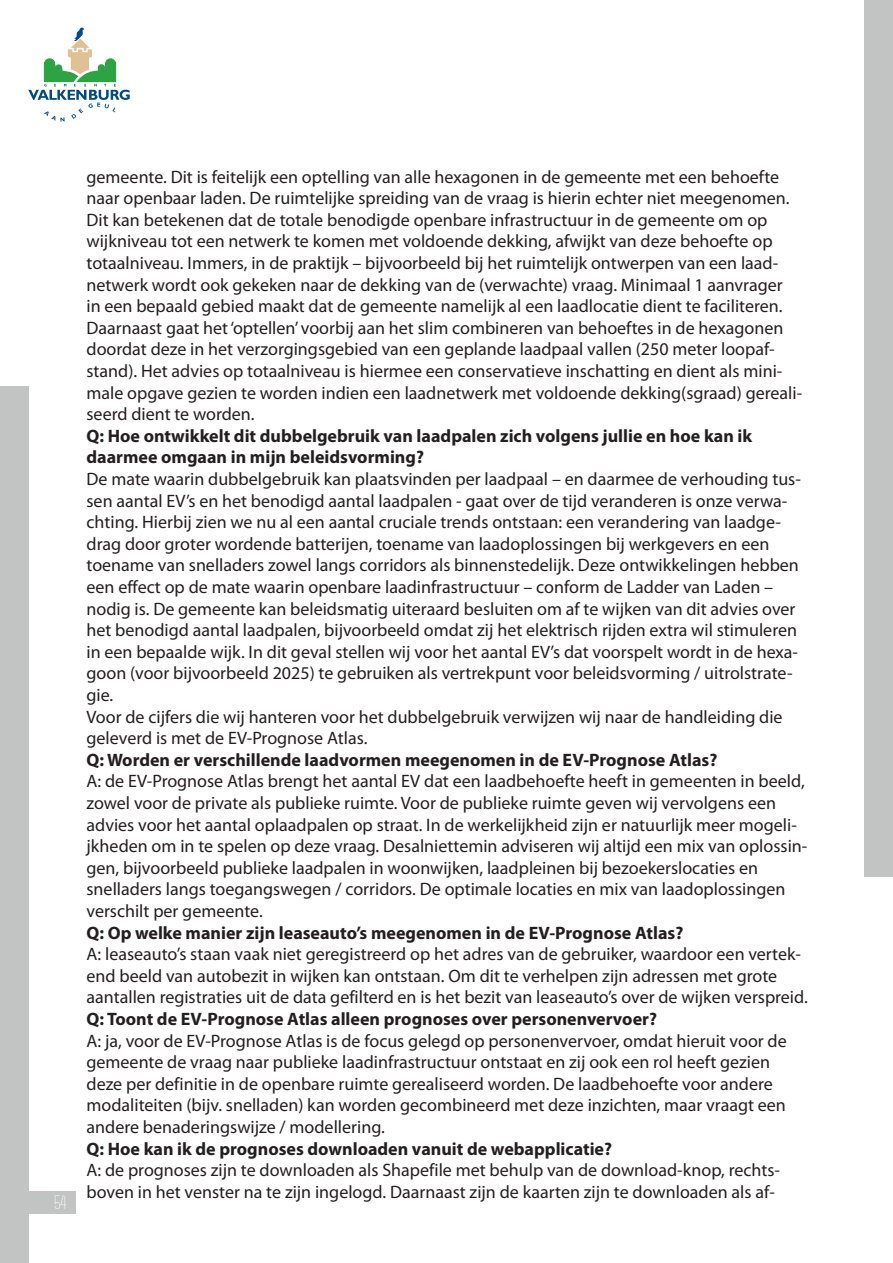
<style>
.page{position:relative;width:893px;height:1263px;background:#fff}
.page>*{position:absolute;margin:0;border:0;box-sizing:border-box;transform-origin:0 0}
.t1{font:300 19.5px "Canter";color:#fff}
.TOC_body_text{font:18px/21.6px "Myriad Pro";color:#231f20}
.TOC_body_text-2{font:700 18px/21.6px "Myriad Pro";color:#231f20}
</style>
<div class="page">
<div style="left:0;top:387px;width:28px;height:876px;background:#c2c3c3"></div>
<div style="left:865px;top:0;width:28px;height:876px;background:#c2c3c3"></div>
<div style="left:28px;top:1191px;width:48px;height:23px;background:#c2c3c3"></div>
<svg style="left:28px;top:28px;width:102px;height:94px"></svg>
<p class="t1" style="left:54px;top:1193px;width:14px">54</p>
<p class="TOC_body_text" style="left:87px;top:165px;width:717px">gemeente. Dit is feitelijk een optelling van alle hexagonen in de gemeente met een behoefte naar openbaar laden. De ruimtelijke spreiding van de vraag is hierin echter niet meegenomen.<br>Dit kan betekenen dat de totale benodigde openbare infrastructuur in de gemeente om op wijkniveau tot een netwerk te komen met voldoende dekking, afwijkt van deze behoefte op totaalniveau. Immers, in de praktijk – bijvoorbeeld bij het ruimtelijk ontwerpen van een laad&shy;netwerk wordt ook gekeken naar de dekking van de (verwachte) vraag. Minimaal 1 aanvrager<br>in een bepaald gebied maakt dat de gemeente namelijk al een laadlocatie dient te faciliteren.<br>Daarnaast gaat het ‘optellen’ voorbij aan het slim combineren van behoeftes in de hexagonen doordat deze in het verzorgingsgebied van een geplande laadpaal vallen (250 meter loopaf&shy;stand). Het advies op totaalniveau is hiermee een conservatieve inschatting en dient als mini&shy;male opgave gezien te worden indien een laadnetwerk met voldoende dekking(sgraad) gereali&shy;seerd dient te worden.</p>
<p class="TOC_body_text-2" style="left:87px;top:424px;width:667px">Q: Hoe ontwikkelt dit dubbelgebruik van laadpalen zich volgens jullie en hoe kan ik daarmee omgaan in mijn beleidsvorming?</p>
<p class="TOC_body_text" style="left:87px;top:468px;width:716px">De mate waarin dubbelgebruik kan plaatsvinden per laadpaal – en daarmee de verhouding tus&shy;sen aantal EV’s en het benodigd aantal laadpalen - gaat over de tijd veranderen is onze verwa&shy;chting. Hierbij zien we nu al een aantal cruciale trends ontstaan: een verandering van laadge&shy;drag door groter wordende batterijen, toename van laadoplossingen bij werkgevers en een toename van snelladers zowel langs corridors als binnenstedelijk. Deze ontwikkelingen hebben een effect op de mate waarin openbare laadinfrastructuur – conform de Ladder van Laden – nodig is. De gemeente kan beleidsmatig uiteraard besluiten om af te wijken van dit advies over het benodigd aantal laadpalen, bijvoorbeeld omdat zij het elektrisch rijden extra wil stimuleren in een bepaalde wijk. In dit geval stellen wij voor het aantal EV’s dat voorspelt wordt in de hexa&shy;goon (voor bijvoorbeeld 2025) te gebruiken als vertrekpunt voor beleidsvorming / uitrolstrate&shy;gie.</p>
<p class="TOC_body_text" style="left:87px;top:705px;width:698px">Voor de cijfers die wij hanteren voor het dubbelgebruik verwijzen wij naar de handleiding die geleverd is met de EV-Prognose Atlas.</p>
<p class="TOC_body_text-2" style="left:87px;top:748px;width:632px">Q: Worden er verschillende laadvormen meegenomen in de EV-Prognose Atlas?</p>
<p class="TOC_body_text" style="left:87px;top:770px;width:722px">A: de EV-Prognose Atlas brengt het aantal EV dat een laadbehoefte heeft in gemeenten in beeld, zowel voor de private als publieke ruimte. Voor de publieke ruimte geven wij vervolgens een advies voor het aantal oplaadpalen op straat. In de werkelijkheid zijn er natuurlijk meer mogeli&shy;jkheden om in te spelen op deze vraag. Desalniettemin adviseren wij altijd een mix van oplossin&shy;gen, bijvoorbeeld publieke laadpalen in woonwijken, laadpleinen bij bezoekerslocaties en snelladers langs toegangswegen / corridors. De optimale locaties en mix van laadoplossingen verschilt per gemeente.</p>
<p class="TOC_body_text-2" style="left:87px;top:921px;width:598px">Q: Op welke manier zijn leaseauto’s meegenomen in de EV-Prognose Atlas?</p>
<p class="TOC_body_text" style="left:87px;top:943px;width:723px">A: leaseauto’s staan vaak niet geregistreerd op het adres van de gebruiker, waardoor een vertek&shy;end beeld van autobezit in wijken kan ontstaan. Om dit te verhelpen zijn adressen met grote aantallen registraties uit de data gefilterd en is het bezit van leaseauto’s over de wijken verspreid.</p>
<p class="TOC_body_text-2" style="left:87px;top:1007px;width:572px">Q: Toont de EV-Prognose Atlas alleen prognoses over personenvervoer?</p>
<p class="TOC_body_text" style="left:87px;top:1029px;width:702px">A: ja, voor de EV-Prognose Atlas is de focus gelegd op personenvervoer, omdat hieruit voor de gemeente de vraag naar publieke laadinfrastructuur ontstaat en zij ook een rol heeft gezien deze per definitie in de openbare ruimte gerealiseerd worden. De laadbehoefte voor andere modaliteiten (bijv. snelladen) kan worden gecombineerd met deze inzichten, maar vraagt een andere benaderingswijze / modellering.</p>
<p class="TOC_body_text-2" style="left:87px;top:1137px;width:527px">Q: Hoe kan ik de prognoses downloaden vanuit de webapplicatie?</p>
<p class="TOC_body_text" style="left:87px;top:1159px;width:695px">A: de prognoses zijn te downloaden als Shapefile met behulp van de download-knop, rechts&shy;boven in het venster na te zijn ingelogd. Daarnaast zijn de kaarten zijn te downloaden als af-</p>
</div>
